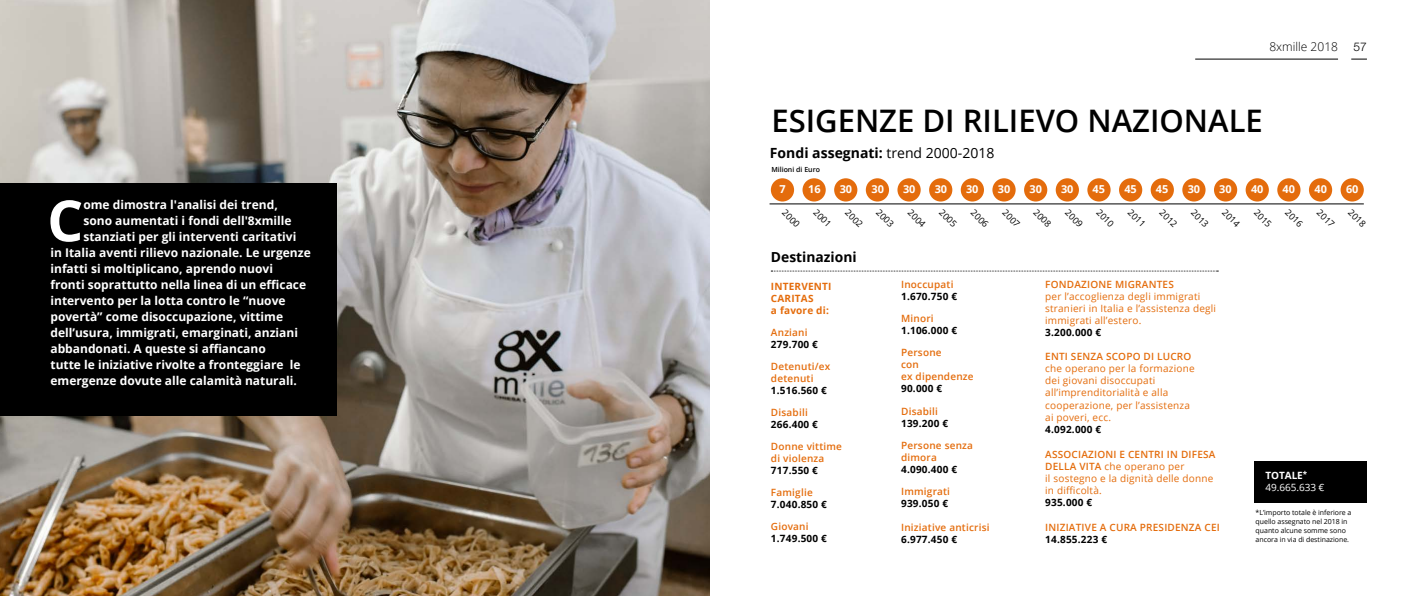
<style>
.page{position:relative;width:1418px;height:596px;background:#fff}
.page>*{position:absolute;margin:0;border:0;box-sizing:border-box;transform-origin:0 0}
.t1{font:700 56.8px "Open Sans";color:#fff}
.t2{font:600 31px "Open Sans";color:#000}
.t3{font:700 14px "Open Sans";color:#000}
.t4{font:700 13.8px "Open Sans";color:#000}
.t5{font:700 12px "Open Sans";color:#fff}
.t6{font:300 12px "Open Sans";color:#000}
.t7{font:300 12px "Helvetica Neue LT Std";color:#000}
.t8{font:700 10.9px "Open Sans";color:#fff}
.t9{font:10px/12px "Open Sans";letter-spacing:.02em;color:#e46c0c}
.t10{font:600 10px/12px "Open Sans";letter-spacing:.02em;color:#e46c0c}
.t11{font:700 10px "Open Sans";letter-spacing:.02em;color:#000}
.t12{font:700 10px/12px "Open Sans";letter-spacing:.02em;color:#e46c0c}
.t13{font:10px/12px "Open Sans";letter-spacing:-.005em;color:#fff}
.t14{font:9px "Open Sans";color:#000}
.t15{font:7px/9px "Open Sans";letter-spacing:-.005em;color:#000}
.t16{font:600 7px "Open Sans";color:#000}
.s1{font-weight:400}
.s2{font-weight:600}
.s3{font-weight:700}
</style>
<div class="page">
<svg style="left:1351px;top:59px;width:15px;height:1px"></svg>
<hr style="left:1195px;top:59px;width:142px;height:1px;background:#000">
<svg style="left:771px;top:270px;width:447px;height:1px"></svg>
<img style="left:0;top:0;width:709px;height:595px">
<div style="left:0;top:183px;width:336px;height:232px;background:#000"></div>
<hr style="left:769px;top:203px;width:594px;height:1px;background:#000">
<div style="left:770px;top:178px;width:24px;height:23px;background:#e46c0c;border-radius:50%"></div>
<div style="left:960px;top:178px;width:24px;height:23px;background:#e46c0c;border-radius:50%"></div>
<div style="left:1150px;top:178px;width:23px;height:23px;background:#e46c0c;border-radius:50%"></div>
<div style="left:834px;top:178px;width:23px;height:23px;background:#e46c0c;border-radius:50%"></div>
<div style="left:1024px;top:178px;width:23px;height:23px;background:#e46c0c;border-radius:50%"></div>
<div style="left:1213px;top:178px;width:24px;height:23px;background:#e46c0c;border-radius:50%"></div>
<div style="left:897px;top:178px;width:23px;height:23px;background:#e46c0c;border-radius:50%"></div>
<div style="left:1087px;top:178px;width:23px;height:23px;background:#e46c0c;border-radius:50%"></div>
<div style="left:1277px;top:178px;width:23px;height:23px;background:#e46c0c;border-radius:50%"></div>
<div style="left:802px;top:178px;width:23px;height:23px;background:#e46c0c;border-radius:50%"></div>
<div style="left:992px;top:178px;width:23px;height:23px;background:#e46c0c;border-radius:50%"></div>
<div style="left:1182px;top:178px;width:23px;height:23px;background:#e46c0c;border-radius:50%"></div>
<div style="left:865px;top:178px;width:24px;height:23px;background:#e46c0c;border-radius:50%"></div>
<div style="left:1055px;top:178px;width:23px;height:23px;background:#e46c0c;border-radius:50%"></div>
<div style="left:1245px;top:178px;width:23px;height:23px;background:#e46c0c;border-radius:50%"></div>
<div style="left:929px;top:178px;width:23px;height:23px;background:#e46c0c;border-radius:50%"></div>
<div style="left:1118px;top:178px;width:24px;height:23px;background:#e46c0c;border-radius:50%"></div>
<div style="left:1340px;top:178px;width:23px;height:23px;background:#e46c0c;border-radius:50%"></div>
<div style="left:1308px;top:178px;width:24px;height:23px;background:#e46c0c;border-radius:50%"></div>
<div style="left:1254px;top:461px;width:112px;height:41px;background:#000"></div>
<h1 class="t1" style="left:47px;top:180px;width:38px">C</h1>
<p class="t5" style="left:83px;top:196px;width:196px">ome dimostra l'analisi dei trend,</p>
<p class="t5" style="left:83px;top:212px;width:210px">sono aumentati i fondi dell'8xmille</p>
<p class="t5" style="left:83px;top:228px;width:214px">stanziati per gli interventi caritativi</p>
<p class="t5" style="left:50px;top:244px;width:262px">in Italia aventi rilievo nazionale. Le urgenze</p>
<p class="t5" style="left:50px;top:260px;width:224px">infatti si moltiplicano, aprendo nuovi</p>
<p class="t5" style="left:50px;top:276px;width:257px">fronti soprattutto nella linea di un efficace</p>
<p class="t5" style="left:50px;top:292px;width:237px">intervento per la lotta contro le “nuove</p>
<p class="t5" style="left:50px;top:308px;width:234px">povertà” come disoccupazione, vittime</p>
<p class="t5" style="left:50px;top:324px;width:249px">dell’usura, immigrati, emarginati, anziani</p>
<p class="t5" style="left:50px;top:340px;width:217px">abbandonati. A queste si affiancano</p>
<p class="t5" style="left:50px;top:356px;width:251px">tutte le iniziative rivolte a fronteggiare le</p>
<p class="t5" style="left:50px;top:372px;width:248px">emergenze dovute alle calamità naturali.</p>
<p class="t6" style="left:1269px;top:39px;width:70px">8xmille 2018</p>
<p class="t7" style="left:1353px;top:39px;width:15px">57</p>
<h2 class="t2" style="left:771px;top:99px;width:493px">ESIGENZE DI RILIEVO NAZIONALE</h2>
<p class="t3" style="left:770px;top:143px;width:226px">Fondi assegnati: <span class="s1">trend 2000-2018</span></p>
<p class="t16" style="left:771px;top:165px;width:50px">Milioni di Euro</p>
<p class="t14" style="left:788px;top:206px;width:22px;rotate:45deg">2000</p>
<p class="t14" style="left:819px;top:206px;width:22px;rotate:45deg">2001</p>
<p class="t14" style="left:851px;top:206px;width:22px;rotate:45deg">2002</p>
<p class="t14" style="left:882px;top:206px;width:22px;rotate:45deg">2003</p>
<p class="t14" style="left:914px;top:206px;width:22px;rotate:45deg">2004</p>
<p class="t14" style="left:945px;top:206px;width:22px;rotate:45deg">2005</p>
<p class="t14" style="left:976px;top:206px;width:22px;rotate:45deg">2006</p>
<p class="t14" style="left:1008px;top:206px;width:22px;rotate:45deg">2007</p>
<p class="t14" style="left:1039px;top:206px;width:22px;rotate:45deg">2008</p>
<p class="t14" style="left:1071px;top:206px;width:22px;rotate:45deg">2009</p>
<p class="t14" style="left:1102px;top:206px;width:22px;rotate:45deg">2010</p>
<p class="t14" style="left:1133px;top:206px;width:22px;rotate:45deg">2011</p>
<p class="t14" style="left:1165px;top:206px;width:22px;rotate:45deg">2012</p>
<p class="t14" style="left:1196px;top:206px;width:22px;rotate:45deg">2013</p>
<p class="t14" style="left:1228px;top:206px;width:22px;rotate:45deg">2014</p>
<p class="t14" style="left:1259px;top:206px;width:22px;rotate:45deg">2015</p>
<p class="t14" style="left:1291px;top:206px;width:22px;rotate:45deg">2016</p>
<p class="t14" style="left:1322px;top:207px;width:22px;rotate:45deg">2017</p>
<p class="t14" style="left:1353px;top:206px;width:22px;rotate:45deg">2018</p>
<p class="t8" style="left:779px;top:181px;width:8px">7</p>
<p class="t8" style="left:808px;top:181px;width:14px">16</p>
<p class="t8" style="left:839px;top:181px;width:14px">30</p>
<p class="t8" style="left:871px;top:181px;width:14px">30</p>
<p class="t8" style="left:903px;top:181px;width:14px">30</p>
<p class="t8" style="left:934px;top:181px;width:14px">30</p>
<p class="t8" style="left:966px;top:181px;width:14px">30</p>
<p class="t8" style="left:997px;top:181px;width:14px">30</p>
<p class="t8" style="left:1029px;top:181px;width:14px">30</p>
<p class="t8" style="left:1061px;top:181px;width:14px">30</p>
<p class="t8" style="left:1092px;top:181px;width:14px">45</p>
<p class="t8" style="left:1124px;top:181px;width:14px">45</p>
<p class="t8" style="left:1155px;top:181px;width:14px">45</p>
<p class="t8" style="left:1187px;top:181px;width:14px">30</p>
<p class="t8" style="left:1219px;top:181px;width:14px">30</p>
<p class="t8" style="left:1250px;top:181px;width:14px">40</p>
<p class="t8" style="left:1282px;top:181px;width:14px">40</p>
<p class="t8" style="left:1314px;top:181px;width:14px">40</p>
<p class="t8" style="left:1345px;top:181px;width:14px">60</p>
<p class="t4" style="left:771px;top:247px;width:87px">Destinazioni</p>
<p class="t12" style="left:771px;top:280px;width:62px">INTERVENTI<br>CARITAS<br>a favore di:</p>
<p class="t10" style="left:771px;top:326px;width:38px">Anziani</p>
<p class="t11" style="left:771px;top:337px;width:49px">279.700 €</p>
<p class="t10" style="left:771px;top:360px;width:61px">Detenuti/ex detenuti</p>
<p class="t11" style="left:771px;top:383px;width:57px">1.516.560 €</p>
<p class="t10" style="left:771px;top:406px;width:38px">Disabili</p>
<p class="t11" style="left:771px;top:417px;width:49px">266.400 €</p>
<p class="t10" style="left:771px;top:440px;width:73px">Donne vittime di violenza</p>
<p class="t11" style="left:771px;top:463px;width:49px">717.550 €</p>
<p class="t10" style="left:771px;top:486px;width:43px">Famiglie</p>
<p class="t11" style="left:771px;top:497px;width:57px">7.040.850 €</p>
<p class="t10" style="left:771px;top:520px;width:39px">Giovani</p>
<p class="t11" style="left:771px;top:531px;width:57px">1.749.500 €</p>
<p class="t10" style="left:901px;top:278px;width:54px">Inoccupati</p>
<p class="t11" style="left:901px;top:289px;width:57px">1.670.750 €</p>
<p class="t10" style="left:901px;top:312px;width:34px">Minori</p>
<p class="t11" style="left:901px;top:323px;width:57px">1.106.000 €</p>
<p class="t10" style="left:901px;top:346px;width:74px">Persone<br>con<br>ex dipendenze</p>
<p class="t11" style="left:901px;top:381px;width:43px">90.000 €</p>
<p class="t10" style="left:901px;top:404px;width:38px">Disabili</p>
<p class="t11" style="left:901px;top:415px;width:49px">139.200 €</p>
<p class="t10" style="left:901px;top:438px;width:73px">Persone senza dimora</p>
<p class="t11" style="left:901px;top:461px;width:57px">4.090.400 €</p>
<p class="t10" style="left:901px;top:484px;width:50px">Immigrati</p>
<p class="t11" style="left:901px;top:495px;width:49px">939.050 €</p>
<p class="t10" style="left:901px;top:520px;width:90px">Iniziative anticrisi</p>
<p class="t11" style="left:901px;top:531px;width:57px">6.977.450 €</p>
<p class="t10" style="left:1045px;top:278px;width:130px">FONDAZIONE MIGRANTES</p>
<p class="t9" style="left:1045px;top:290px;width:172px">per l’accoglienza degli immigrati stranieri in Italia e l’assistenza degli immigrati all’estero.</p>
<p class="t11" style="left:1045px;top:325px;width:57px">3.200.000 €</p>
<p class="t10" style="left:1045px;top:350px;width:148px">ENTI SENZA SCOPO DI LUCRO</p>
<p class="t9" style="left:1045px;top:362px;width:151px">che operano per la formazione dei giovani disoccupati all’imprenditorialità e alla cooperazione, per l’assistenza ai poveri, ecc.</p>
<p class="t11" style="left:1045px;top:421px;width:57px">4.092.000 €</p>
<p class="t9" style="left:1045px;top:447px;width:172px"><span class="s2">ASSOCIAZIONI E CENTRI IN DIFESA<br>DELLA VITA</span> che operano per<br>il sostegno e la dignità delle donne in difficoltà.</p>
<p class="t11" style="left:1045px;top:494px;width:49px">935.000 €</p>
<p class="t10" style="left:1045px;top:520px;width:176px">INIZIATIVE A CURA PRESIDENZA CEI</p>
<p class="t11" style="left:1045px;top:531px;width:63px">14.855.223 €</p>
<p class="t13" style="left:1265px;top:468px;width:61px"><span class="s3">TOTALE</span><sup>*<br></sup>49.665.633 €</p>
<p class="t15" style="left:1255px;top:507px;width:97px">*L’importo totale è inferiore a quello assegnato nel 2018 in quanto alcune somme sono ancora in via di destinazione.</p>
</div>
